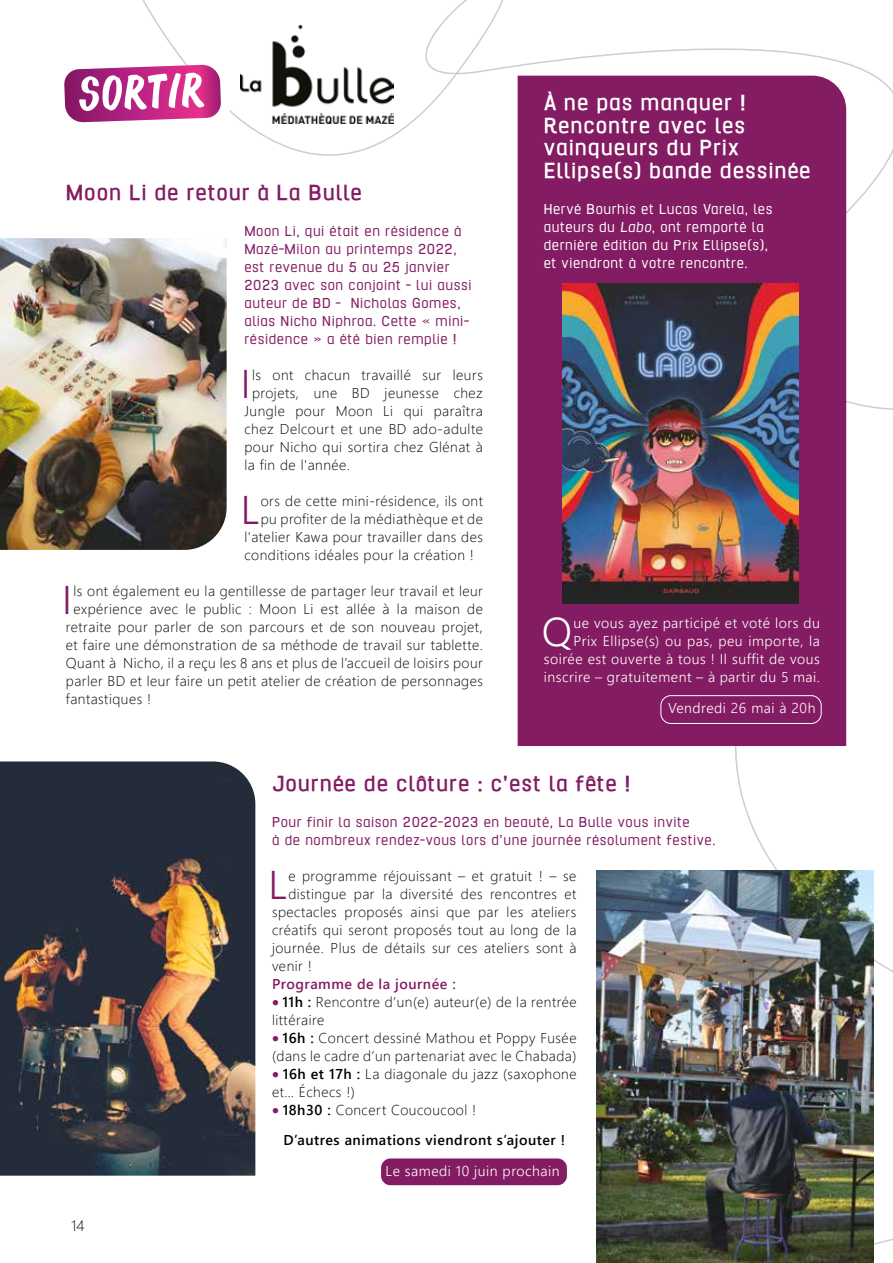
<style>
.page{position:relative;width:893px;height:1263px;background:#fff}
.page>*{position:absolute;margin:0;border:0;box-sizing:border-box;transform-origin:0 0}
.t1{font:39.9px "Webly Sleek UI Semilight";color:#831c62}
.t2{font:39.9px "Webly Sleek UI Semilight";color:#fff}
.t3{font:700 24.75px/22.5px "Hurufo&Numero";letter-spacing:.035em;color:#fff}
.t4{font:700 24.75px "Hurufo&Numero";letter-spacing:.035em;color:#831c62}
.t5{font:16.5px/18px "Hurufo&Numero";letter-spacing:.035em;color:#831c62}
.t6{font:16.5px/18px "Hurufo&Numero";letter-spacing:.035em;color:#fff}
.t7{font:15px "Webly Sleek UI Light";color:#000}
.t8{font:14.25px/18px "Webly Sleek UI Light";letter-spacing:.035em;color:#000}
.t9{font:14.25px/18px "Webly Sleek UI Semilight";letter-spacing:.035em;color:#fff;text-align:right}
.t10{font:14.25px "Webly Sleek UI Semibold";letter-spacing:.035em;color:#000}
.t11{font:14.25px "Webly Sleek UI Semibold";letter-spacing:.035em;color:#831c62}
.s1{color:#831c62}
.s2{font-family:"Webly Sleek UI Semibold"}
</style>
<div class="page">
<svg style="left:153px;top:18px;width:740px;height:472px"></svg>
<div style="left:518px;top:76px;width:328px;height:670px;background:#831c62"></div>
<svg style="left:596px;top:811px;width:297px;height:452px"></svg>
<div style="left:883px;top:424px;width:10px;height:433px;background:#fff"></div>
<img style="left:241px;top:26px;width:152px;height:98px">
<svg style="left:142px;top:0;width:361px;height:18px"></svg>
<svg style="left:64px;top:65px;width:166px;height:69px"></svg>
<img style="left:0;top:238px;width:227px;height:312px">
<img style="left:563px;top:283px;width:236px;height:320px">
<img style="left:597px;top:871px;width:276px;height:392px">
<img style="left:0;top:761px;width:255px;height:415px">
<div style="left:661px;top:696px;width:160px;height:27px;background:#831c62;border-radius:10px"></div>
<div style="left:660px;top:695px;width:161px;height:29px;border:1px solid #fff;border-radius:10px"></div>
<div style="left:381px;top:1158px;width:186px;height:28px;background:#831c62;border-radius:10px"></div>
<div style="left:380px;top:1157px;width:188px;height:29px;border:1px solid #fff;border-radius:10px"></div>
<h2 class="t4" style="left:66px;top:182px;width:298px">Moon Li de retour à La Bulle</h2>
<p class="t5" style="left:244px;top:222px;width:229px">Moon Li, qui était en résidence à<br>Mazé-Milon au printemps 2022, est revenue du 5 au 25 janvier<br>2023 avec son conjoint - lui aussi auteur de BD - Nicholas Gomes, alias Nicho Niphroa. Cette « mini&shy;résidence » a été bien remplie !</p>
<h1 class="t1" style="left:241px;top:354px;width:11px">I</h1>
<p class="t8" style="left:252px;top:365px;width:232px">ls ont chacun travaillé sur leurs</p>
<p class="t8" style="left:252px;top:383px;width:232px">projets, une BD jeunesse chez</p>
<p class="t8" style="left:244px;top:401px;width:240px">Jungle pour Moon Li qui paraîtra</p>
<p class="t8" style="left:244px;top:419px;width:240px">chez Delcourt et une BD ado-adulte</p>
<p class="t8" style="left:244px;top:437px;width:240px">pour Nicho qui sortira chez Glénat à</p>
<p class="t8" style="left:244px;top:455px;width:107px">la fin de l'année.</p>
<h1 class="t1" style="left:241px;top:480px;width:20px">L</h1>
<p class="t8" style="left:261px;top:491px;width:224px">ors de cette mini-résidence, ils ont</p>
<p class="t8" style="left:261px;top:509px;width:224px">pu profiter de la médiathèque et de</p>
<p class="t8" style="left:244px;top:527px;width:240px">l'atelier Kawa pour travailler dans des</p>
<p class="t8" style="left:244px;top:545px;width:231px">conditions idéales pour la création !</p>
<h1 class="t1" style="left:62px;top:570px;width:11px">I</h1>
<p class="t8" style="left:74px;top:581px;width:411px">ls ont également eu la gentillesse de partager leur travail et leur</p>
<p class="t8" style="left:74px;top:599px;width:411px">expérience avec le public : Moon Li est allée à la maison de</p>
<p class="t8" style="left:66px;top:617px;width:418px">retraite pour parler de son parcours et de son nouveau projet,</p>
<p class="t8" style="left:66px;top:635px;width:418px">et faire une démonstration de sa méthode de travail sur tablette.</p>
<p class="t8" style="left:66px;top:653px;width:418px">Quant à Nicho, il a reçu les 8 ans et plus de l’accueil de loisirs pour</p>
<p class="t8" style="left:66px;top:671px;width:418px">parler BD et leur faire un petit atelier de création de personnages</p>
<p class="t8" style="left:66px;top:689px;width:87px">fantastiques !</p>
<h2 class="t3" style="left:544px;top:91px;width:268px">À ne pas manquer !<br>Rencontre avec les vainqueurs du Prix<br>Ellipse(s) bande dessinée</h2>
<p class="t6" style="left:544px;top:200px;width:230px">Hervé Bourhis et Lucas Varela, les auteurs du Labo, ont remporté la dernière édition du Prix Ellipse(s), et viendront à votre rencontre.</p>
<p class="t9" style="left:544px;top:613px;width:278px">ue vous ayez participé et voté lors du<br>Prix Ellipse(s) ou pas, peu importe, la soirée est ouverte à tous ! Il suffit de vous inscrire – gratuitement – à partir du 5 mai.</p>
<h1 class="t2" style="left:542px;top:601px;width:32px">Q</h1>
<p class="t9" style="left:668px;top:699px;width:149px">Vendredi 26 mai à 20h</p>
<h2 class="t4" style="left:272px;top:772px;width:360px">Journée de clôture : c’est la fête !</h2>
<p class="t5" style="left:272px;top:813px;width:445px">Pour finir la saison 2022-2023 en beauté, La Bulle vous invite<br>à de nombreux rendez-vous lors d’une journée résolument festive.</p>
<h1 class="t1" style="left:268px;top:855px;width:20px">L</h1>
<p class="t8" style="left:288px;top:866px;width:290px">e programme réjouissant – et gratuit ! – se</p>
<p class="t8" style="left:288px;top:884px;width:290px">distingue par la diversité des rencontres et</p>
<p class="t8" style="left:272px;top:902px;width:306px">spectacles proposés ainsi que par les ateliers</p>
<p class="t8" style="left:272px;top:920px;width:306px">créatifs qui seront proposés tout au long de la</p>
<p class="t8" style="left:272px;top:938px;width:306px">journée. Plus de détails sur ces ateliers sont à</p>
<p class="t8" style="left:272px;top:956px;width:41px">venir !</p>
<p class="t11" style="left:272px;top:973px;width:185px">Programme de la journée :</p>
<p class="t8" style="left:272px;top:992px;width:306px"><span class="s1">•</span> <span class="s2">11h :</span> Rencontre d’un(e) auteur(e) de la rentrée littéraire</p>
<p class="t8" style="left:272px;top:1028px;width:306px"><span class="s1">•</span> <span class="s2">16h :</span> Concert dessiné Mathou et Poppy Fusée (dans le cadre d’un partenariat avec le Chabada)</p>
<p class="t8" style="left:272px;top:1064px;width:306px"><span class="s1">•</span> <span class="s2">16h et 17h :</span> La diagonale du jazz (saxophone et… Échecs !)</p>
<p class="t8" style="left:272px;top:1100px;width:206px"><span class="s1">•</span> <span class="s2">18h30 :</span> Concert Coucoucool !</p>
<p class="t10" style="left:283px;top:1129px;width:283px">D’autres animations viendront s’ajouter !</p>
<p class="t7" style="left:71px;top:1215px;width:15px">14</p>
<p class="t9" style="left:386px;top:1161px;width:176px">Le samedi 10 juin prochain</p>
</div>
